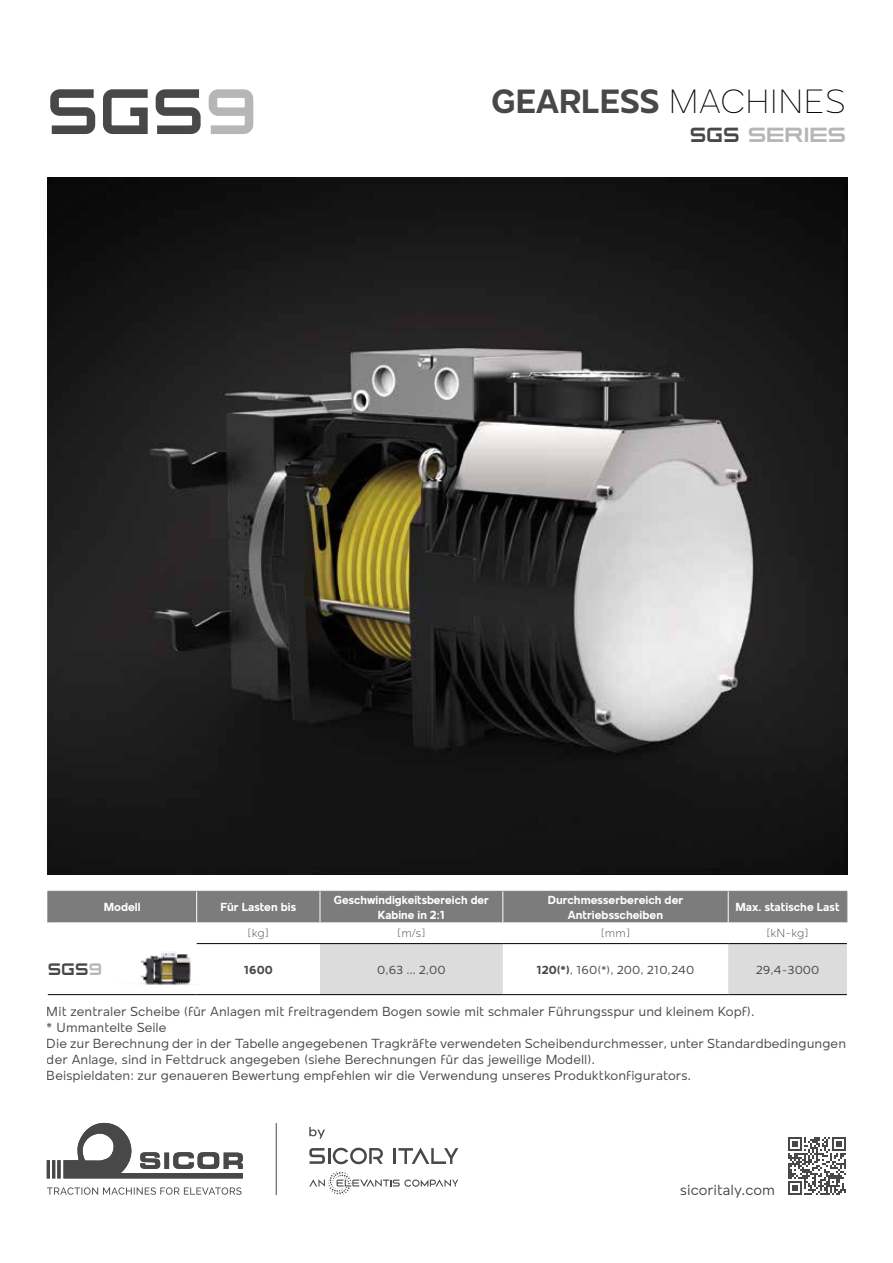
<style>
.page{position:relative;width:893px;height:1263px;background:#fff}
.page>*{position:absolute;margin:0;border:0;box-sizing:border-box;transform-origin:0 0}
.t1{font:800 63.9px "Horyzen";color:#484848}
.t2{font:700 34.5px "Mollen";color:#484848}
.t3{font:800 20.4px "Horyzen";letter-spacing:-.03em;color:#b6b6b6;scale:1.13 1}
.t4{font:800 16.5px "Horyzen";color:#484848}
.t5{font:15px "Mollen";color:#484848}
.t6{font:13.5px/16.2px "Mollen";color:#484848}
.t7{font:700 12px/14.4px "Mollen";color:#fff;text-align:center}
.t8{font:12px "Mollen";color:#484848}
.t9{font:300 12px "Mollen";letter-spacing:-.01em;color:#484848}
.t10{font:700 12px "Mollen";color:#484848}
.s1{color:#b6b6b6}
.s2{font-weight:100;color:#000}
.s3{color:#484848}
.s4{font-weight:700}
</style>
<div class="page">
<svg style="left:47px;top:1187px;width:195px;height:8px"></svg>
<svg style="left:47px;top:1122px;width:196px;height:56px"></svg>
<hr style="left:276px;top:1123px;width:1px;height:72px;background:#484848">
<svg style="left:309px;top:1171px;width:149px;height:24px"></svg>
<svg style="left:309px;top:1148px;width:74px;height:16px"></svg>
<hr style="left:393px;top:1148px;width:3px;height:16px;background:#484848">
<svg style="left:398px;top:1147px;width:60px;height:17px"></svg>
<svg style="left:309px;top:1127px;width:16px;height:12px"></svg>
<svg style="left:788px;top:1137px;width:58px;height:58px"></svg>
<img style="left:48px;top:178px;width:799px;height:696px">
<div style="left:49px;top:892px;width:798px;height:30px;background:#7c7c7c"></div>
<svg style="left:320px;top:944px;width:527px;height:50px"></svg>
<hr style="left:48px;top:891px;width:149px;height:1px;background:#7c7c7c">
<hr style="left:48px;top:891px;width:1px;height:31px;background:#7c7c7c">
<hr style="left:197px;top:891px;width:123px;height:1px;background:#7c7c7c">
<hr style="left:320px;top:891px;width:183px;height:1px;background:#7c7c7c">
<hr style="left:503px;top:891px;width:225px;height:1px;background:#7c7c7c">
<hr style="left:728px;top:891px;width:119px;height:1px;background:#7c7c7c">
<hr style="left:847px;top:891px;width:1px;height:31px;background:#7c7c7c">
<hr style="left:196px;top:891px;width:1px;height:31px;background:#fff">
<hr style="left:320px;top:891px;width:1px;height:31px;background:#fff">
<hr style="left:503px;top:891px;width:1px;height:31px;background:#fff">
<hr style="left:728px;top:891px;width:1px;height:31px;background:#fff">
<hr style="left:197px;top:943px;width:123px;height:1px;background:#000">
<hr style="left:320px;top:943px;width:183px;height:1px;background:#000">
<hr style="left:503px;top:943px;width:225px;height:1px;background:#000">
<hr style="left:728px;top:943px;width:119px;height:1px;background:#000">
<hr style="left:48px;top:994px;width:149px;height:1px;background:#000">
<hr style="left:197px;top:994px;width:123px;height:1px;background:#000">
<hr style="left:320px;top:994px;width:183px;height:1px;background:#000">
<hr style="left:503px;top:994px;width:225px;height:1px;background:#000">
<hr style="left:728px;top:994px;width:119px;height:1px;background:#000">
<img style="left:140px;top:943px;width:78px;height:42px">
<h1 class="t1" style="left:47px;top:74px;width:212px">SGS<span class="s1">9</span></h1>
<h2 class="t2" style="left:491px;top:82px;width:356px">GEARLESS <span class="s2">MACHINES</span></h2>
<h3 class="t3" style="left:690px;top:123px;width:140px"><span class="s3">SGS</span> SERIES</h3>
<p class="t7" style="left:104px;top:900px;width:38px">Modell</p>
<p class="t7" style="left:220px;top:900px;width:77px">Für Lasten bis</p>
<p class="t7" style="left:334px;top:893px;width:156px">Geschwindigkeitsbereich der<br>Kabine in 2:1</p>
<p class="t7" style="left:548px;top:893px;width:137px">Durchmesserbereich der<br>Antriebsscheiben</p>
<p class="t7" style="left:735px;top:900px;width:106px">Max. statische Last</p>
<p class="t9" style="left:248px;top:927px;width:23px">[kg]</p>
<p class="t9" style="left:397px;top:927px;width:30px">[m/s]</p>
<p class="t9" style="left:601px;top:927px;width:31px">[mm]</p>
<p class="t9" style="left:766px;top:927px;width:44px">[kN-kg]</p>
<p class="t4" style="left:48px;top:959px;width:56px">SGS<span class="s1">9</span></p>
<p class="t10" style="left:244px;top:963px;width:30px">1600</p>
<p class="t8" style="left:377px;top:963px;width:70px">0,63 … 2,00</p>
<p class="t8" style="left:537px;top:963px;width:159px"><span class="s4">120(*)</span>, 160(*), 200, 210,240</p>
<p class="t8" style="left:756px;top:963px;width:65px">29,4-3000</p>
<p class="t6" style="left:47px;top:1003px;width:801px">Mit zentraler Scheibe (für Anlagen mit freitragendem Bogen sowie mit schmaler Führungsspur und kleinem Kopf).<br>* Ummantelte Seile<br>Die zur Berechnung der in der Tabelle angegebenen Tragkräfte verwendeten Scheibendurchmesser, unter Standardbedingungen der Anlage, sind in Fettdruck angegeben (siehe Berechnungen für das jeweilige Modell).<br>Beispieldaten: zur genaueren Bewertung empfehlen wir die Verwendung unseres Produktkonfigurators.</p>
<p class="t5" style="left:680px;top:1181px;width:96px">sicoritaly.com</p>
</div>
